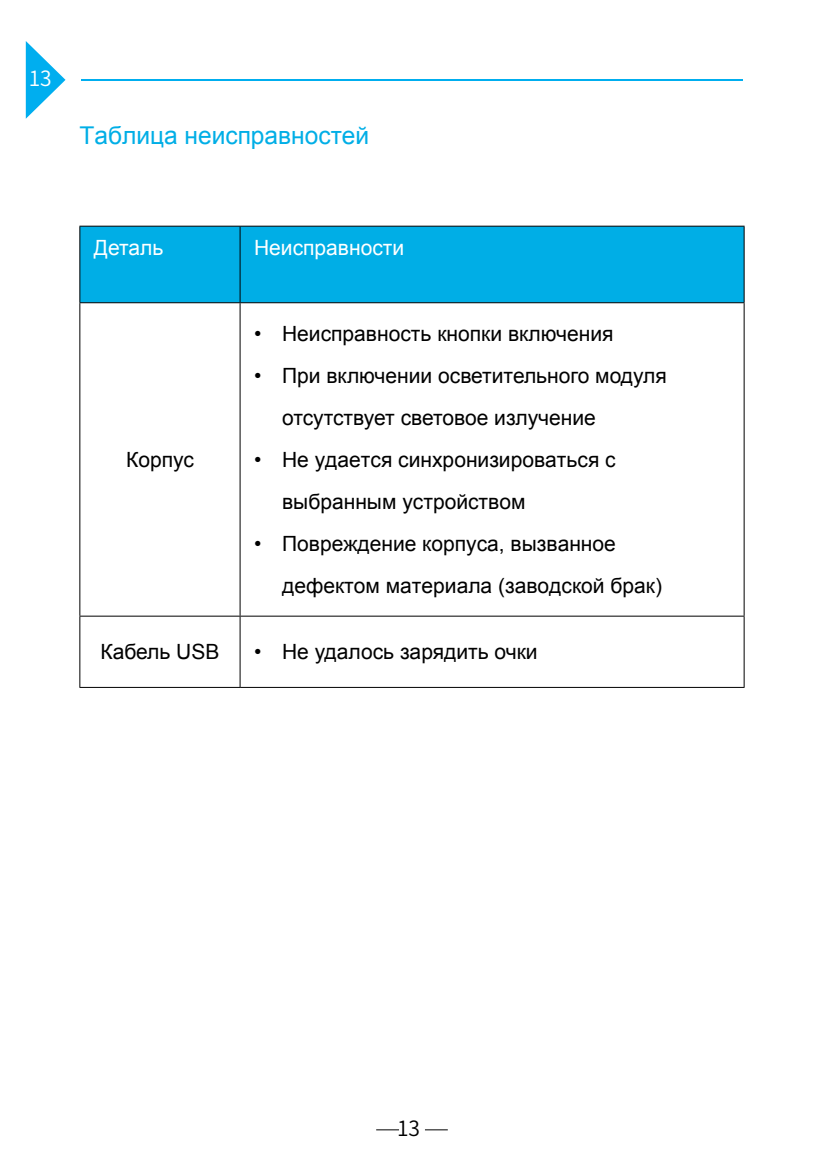
<style>
.page{position:relative;width:824px;height:1171px;background:#fff}
.page>*{position:absolute;margin:0;border:0;box-sizing:border-box;transform-origin:0 0}
.t1{font:24.5px "Arial";color:#00aee6}
.t2{font:21px/42px "Arial";color:#000}
.t3{font:21px "Arial";color:#fff}
.t4{font:21px "Source Han Sans CN";color:#000}
.t5{font:21px "Source Han Sans CN";color:#fff}
</style>
<div class="page">
<svg style="left:26px;top:41px;width:39px;height:78px"></svg>
<svg style="left:376px;top:1129px;width:23px;height:1px"></svg>
<svg style="left:425px;top:1129px;width:23px;height:1px"></svg>
<hr style="left:81px;top:79px;width:661px;height:1px;background:#00aeef">
<div style="left:80px;top:227px;width:663px;height:75px;background:#00aee6"></div>
<hr style="left:79px;top:226px;width:161px;height:1px;background:#000">
<hr style="left:79px;top:227px;width:1px;height:75px;background:#000">
<hr style="left:240px;top:226px;width:504px;height:1px;background:#000">
<hr style="left:239px;top:227px;width:2px;height:75px;background:#000">
<hr style="left:743px;top:227px;width:1px;height:75px;background:#000">
<hr style="left:79px;top:302px;width:161px;height:1px;background:#000">
<hr style="left:79px;top:303px;width:1px;height:313px;background:#000">
<hr style="left:240px;top:302px;width:504px;height:1px;background:#000">
<hr style="left:239px;top:303px;width:2px;height:313px;background:#000">
<hr style="left:743px;top:303px;width:1px;height:313px;background:#000">
<hr style="left:79px;top:615px;width:161px;height:2px;background:#000">
<hr style="left:79px;top:616px;width:1px;height:71px;background:#000">
<hr style="left:240px;top:615px;width:504px;height:2px;background:#000">
<hr style="left:239px;top:616px;width:2px;height:71px;background:#000">
<hr style="left:743px;top:616px;width:1px;height:71px;background:#000">
<hr style="left:79px;top:687px;width:161px;height:1px;background:#000">
<hr style="left:240px;top:687px;width:504px;height:1px;background:#000">
<p class="t5" style="left:29px;top:66px;width:25px">13</p>
<p class="t1" style="left:79px;top:120px;width:291px">Таблица неисправностей</p>
<p class="t3" style="left:94px;top:234px;width:71px">Деталь</p>
<p class="t3" style="left:254px;top:234px;width:152px">Неисправности</p>
<p class="t2" style="left:126px;top:439px;width:69px">Корпус</p>
<p class="t2" style="left:254px;top:313px;width:361px">• Неисправность кнопки включения</p>
<p class="t2" style="left:282px;top:355px;width:386px;text-indent:-28px">• При включении осветительного модуля отсутствует световое излучение</p>
<p class="t2" style="left:282px;top:439px;width:335px;text-indent:-28px">• Не удается синхронизироваться с выбранным устройством</p>
<p class="t2" style="left:282px;top:523px;width:381px;text-indent:-28px">• Повреждение корпуса, вызванное дефектом материала (заводской брак)</p>
<p class="t2" style="left:100px;top:631px;width:120px">Кабель USB</p>
<p class="t2" style="left:254px;top:631px;width:285px">• Не удалось зарядить очки</p>
<p class="t4" style="left:397px;top:1116px;width:25px">13</p>
</div>
